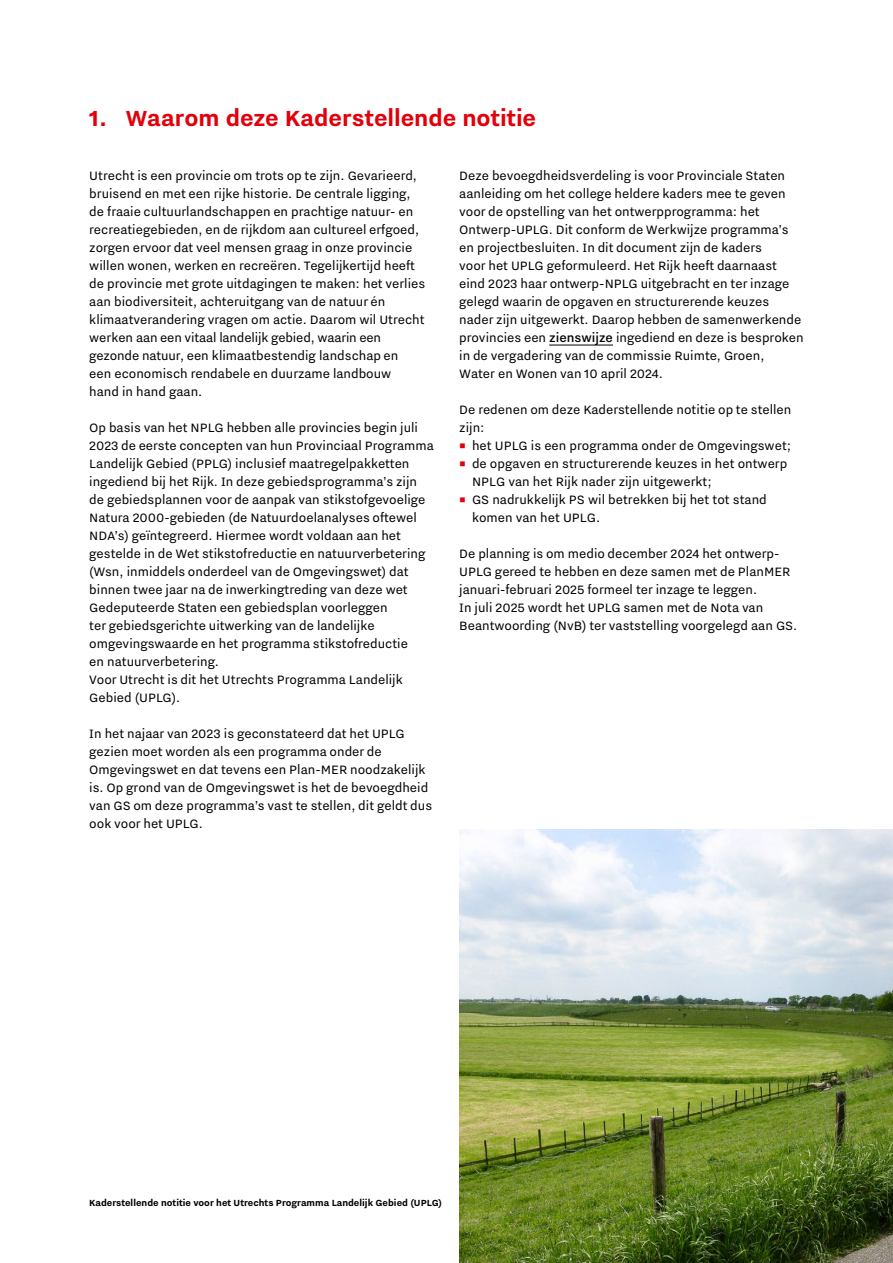
<style>
.page{position:relative;width:893px;height:1263px;background:#fff}
.page>*{position:absolute;margin:0;border:0;box-sizing:border-box;transform-origin:0 0}
.kop_1{font:700 27px "Nitti Grotesk";color:#e3000b}
.plat{font:15px/18px "Nitti Grotesk";color:#000}
.t1{font:15px/18px "Nitti Utrecht";color:#000}
.t2{font:10.95px "Nitti Grotesk Bold 2";color:#000}
.s1{font-weight:500}
.s2{color:#e3000b}
</style>
<div class="page">
<hr style="left:549px;top:345px;width:64px;height:1px;background:#000">
<img style="left:459px;top:829px;width:434px;height:434px">
<h1 class="kop_1" style="left:89px;top:103px;width:448px">1. Waarom deze Kaderstellende notitie</h1>
<p class="plat" style="left:89px;top:166px;width:337px">Utrecht is een provincie om trots op te zijn. Gevarieerd, bruisend en met een rijke historie. De centrale ligging, de fraaie cultuurlandschappen en prachtige natuur- en recreatiegebieden, en de rijkdom aan cultureel erfgoed, zorgen ervoor dat veel mensen graag in onze provincie willen wonen, werken en recreëren. Tegelijkertijd heeft de provincie met grote uitdagingen te maken: het verlies aan biodiversiteit, achteruitgang van de natuur én klimaatverandering vragen om actie. Daarom wil Utrecht werken aan een vitaal landelijk gebied, waarin een gezonde natuur, een klimaatbestendig landschap en<br>een economisch rendabele en duurzame landbouw<br>hand in hand gaan.</p>
<p class="plat" style="left:89px;top:418px;width:346px">Op basis van het NPLG hebben alle provincies begin juli 2023 de eerste concepten van hun Provinciaal Programma Landelijk Gebied (PPLG) inclusief maatregelpakketten ingediend bij het Rijk. In deze gebiedsprogramma’s zijn de gebiedsplannen voor de aanpak van stikstofgevoelige Natura 2000-gebieden (de Natuurdoelanalyses oftewel NDA’s) geïntegreerd. Hiermee wordt voldaan aan het gestelde in de Wet stikstofreductie en natuurverbetering (Wsn, inmiddels onderdeel van de Omgevingswet) dat binnen twee jaar na de inwerkingtreding van deze wet Gedeputeerde Staten een gebiedsplan voorleggen<br>ter gebiedsgerichte uitwerking van de landelijke omgevingswaarde en het programma stikstofreductie<br>en natuurverbetering.</p>
<p class="plat" style="left:89px;top:670px;width:315px">Voor Utrecht is dit het Utrechts Programma Landelijk<br>Gebied (UPLG).</p>
<p class="plat" style="left:89px;top:724px;width:344px">In het najaar van 2023 is geconstateerd dat het UPLG gezien moet worden als een programma onder de Omgevingswet en dat tevens een Plan-MER noodzakelijk is. Op grond van de Omgevingswet is het de bevoegdheid van GS om deze programma’s vast te stellen, dit geldt dus ook voor het UPLG.</p>
<p class="plat" style="left:459px;top:166px;width:346px">Deze bevoegdheidsverdeling is voor Provinciale Staten aanleiding om het college heldere kaders mee te geven voor de opstelling van het ontwerpprogramma: het Ontwerp-UPLG. Dit conform de Werkwijze programma’s en projectbesluiten. In dit document zijn de kaders<br>voor het UPLG geformuleerd. Het Rijk heeft daarnaast eind 2023 haar ontwerp-NPLG uitgebracht en ter inzage gelegd waarin de opgaven en structurerende keuzes nader zijn uitgewerkt. Daarop hebben de samenwerkende provincies een <span class="s1">zienswijze</span> ingediend en deze is besproken in de vergadering van de commissie Ruimte, Groen, Water en Wonen van 10 april 2024.</p>
<p class="plat" style="left:459px;top:400px;width:334px">De redenen om deze Kaderstellende notitie op te stellen zijn:</p>
<p class="t1" style="left:459px;top:436px;width:334px"><span class="s2">•</span> het UPLG is een programma onder de Omgevingswet;</p>
<p class="t1" style="left:472px;top:454px;width:317px;text-indent:-13px"><span class="s2">•</span> de opgaven en structurerende keuzes in het ontwerp<br>NPLG van het Rijk nader zijn uitgewerkt;</p>
<p class="t1" style="left:472px;top:490px;width:296px;text-indent:-13px"><span class="s2">•</span> GS nadrukkelijk PS wil betrekken bij het tot stand komen van het UPLG.</p>
<p class="plat" style="left:459px;top:544px;width:339px">De planning is om medio december 2024 het ontwerp-UPLG gereed te hebben en deze samen met de PlanMER januari-februari 2025 formeel ter inzage te leggen.<br>In juli 2025 wordt het UPLG samen met de Nota van Beantwoording (NvB) ter vaststelling voorgelegd aan GS.</p>
<p class="t2" style="left:89px;top:1197px;width:354px">Kaderstellende notitie voor het Utrechts Programma Landelijk Gebied (UPLG)</p>
</div>
